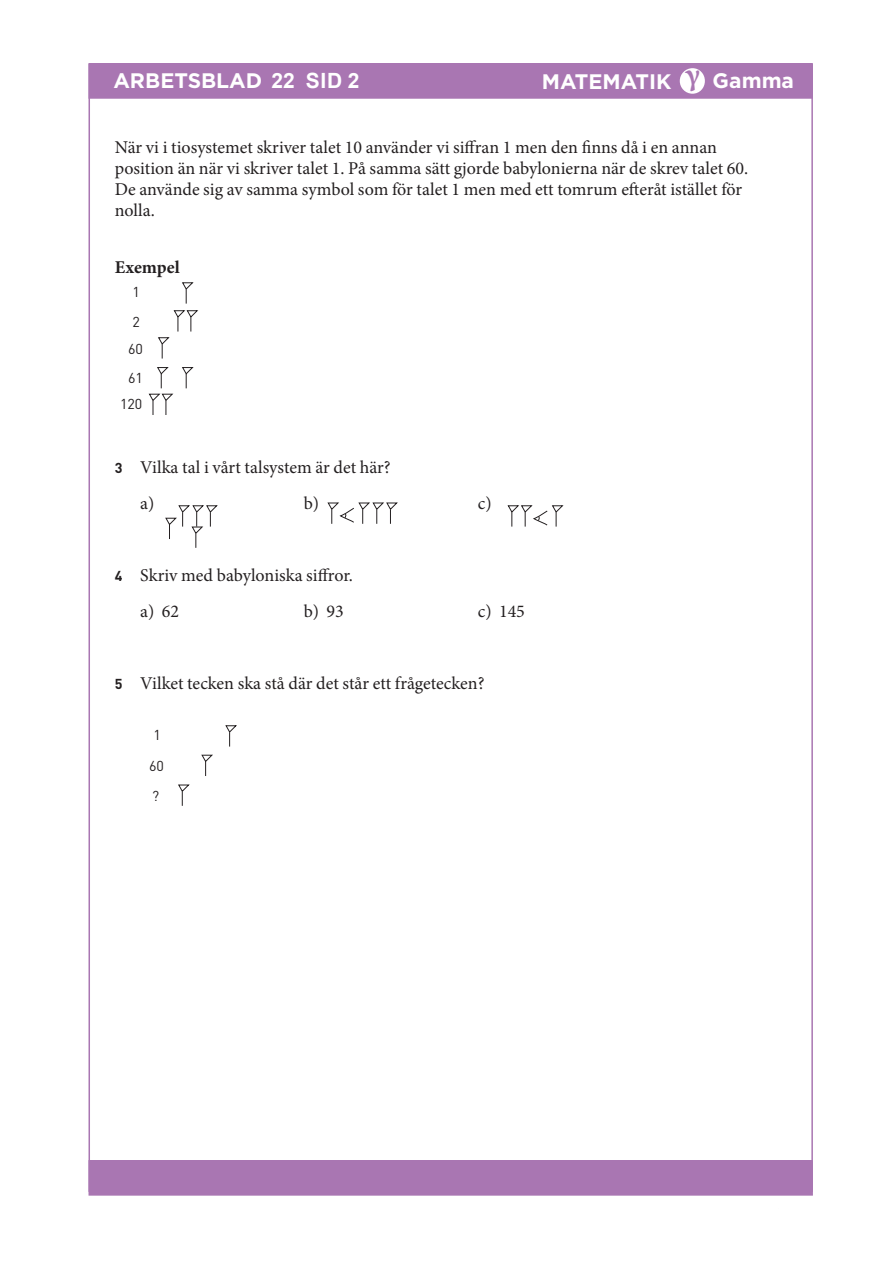
<style>
.page{position:relative;width:893px;height:1263px;background:#fff}
.page>*{position:absolute;margin:0;border:0;box-sizing:border-box;transform-origin:0 0}
.t1{font:700 30px "Minion Pro";color:#a976b2}
.Antal_ratt{font:700 21px "Gotham";color:#fff}
.Brödtext{font:18px/21px "Minion Pro";color:#231f20}
.Uppgifter{font:18px "Minion Pro";color:#231f20}
.Uppgifter-2{font:700 18px "Minion Pro";letter-spacing:-.005em;color:#231f20}
.t2{font:14.25px/29.1px "DIN Pro";color:#231f20}
.s1{font-family:"Arial"}
.s2{font-family:"DIN Pro";font-weight:700;font-size:14.25px}
</style>
<div class="page">
<div style="left:89px;top:64px;width:723px;height:34px;background:#a976b2"></div>
<div style="left:89px;top:63px;width:724px;height:36px;border:2px solid #a976b2"></div>
<div style="left:89px;top:1161px;width:723px;height:34px;background:#a976b2"></div>
<div style="left:89px;top:1160px;width:724px;height:35px;border:2px solid #a976b2"></div>
<div style="left:680px;top:68px;width:25px;height:26px;background:#fff;border-radius:50%"></div>
<svg style="left:182px;top:282px;width:12px;height:22px"></svg>
<svg style="left:158px;top:310px;width:41px;height:49px"></svg>
<svg style="left:182px;top:367px;width:12px;height:21px"></svg>
<svg style="left:148px;top:367px;width:26px;height:48px"></svg>
<svg style="left:165px;top:505px;width:53px;height:43px"></svg>
<svg style="left:327px;top:502px;width:71px;height:22px"></svg>
<svg style="left:507px;top:505px;width:57px;height:22px"></svg>
<svg style="left:225px;top:725px;width:12px;height:21px"></svg>
<svg style="left:201px;top:754px;width:12px;height:22px"></svg>
<svg style="left:178px;top:784px;width:12px;height:22px"></svg>
<p class="Antal_ratt" style="left:113px;top:67px;width:248px">ARBETSBLAD <span class="s1">22 SID 2</span></p>
<h1 class="t1" style="left:685px;top:53px;width:17px">γ</h1>
<p class="Antal_ratt" style="left:542px;top:67px;width:131px">MATEMATIK</p>
<p class="Antal_ratt" style="left:713px;top:67px;width:83px">Gamma</p>
<p class="Brödtext" style="left:115px;top:137px;width:635px">När vi i tiosystemet skriver talet 10 använder vi siffran 1 men den finns då i en annan position än när vi skriver talet 1. På samma sätt gjorde babylonierna när de skrev talet 60.<br>De använde sig av samma symbol som för talet 1 men med ett tomrum efteråt istället för nolla.</p>
<p class="Uppgifter-2" style="left:115px;top:255px;width:66px">Exempel</p>
<p class="t2" style="left:132px;top:276px;width:9px;line-height:30px">1<br>2</p>
<p class="t2" style="left:128px;top:334px;width:16px">60<br>61</p>
<p class="t2" style="left:120px;top:389px;width:24px">120</p>
<p class="Uppgifter" style="left:115px;top:455px;width:277px"><span class="s2">3</span> Vilka tal i vårt talsystem är det här?</p>
<p class="Uppgifter" style="left:140px;top:491px;width:16px">a)</p>
<p class="Uppgifter" style="left:304px;top:491px;width:17px">b)</p>
<p class="Uppgifter" style="left:478px;top:491px;width:15px">c)</p>
<p class="Uppgifter" style="left:115px;top:563px;width:240px"><span class="s2">4</span> Skriv med babyloniska siffror.</p>
<p class="Uppgifter" style="left:140px;top:599px;width:40px">a) 62</p>
<p class="Uppgifter" style="left:304px;top:599px;width:41px">b) 93</p>
<p class="Uppgifter" style="left:478px;top:599px;width:49px">c) 145</p>
<p class="Uppgifter" style="left:115px;top:671px;width:371px"><span class="s2">5</span> Vilket tecken ska stå där det står ett frågetecken?</p>
<p class="t2" style="left:153px;top:719px;width:9px">1</p>
<p class="t2" style="left:149px;top:751px;width:16px">60 ?</p>
</div>
